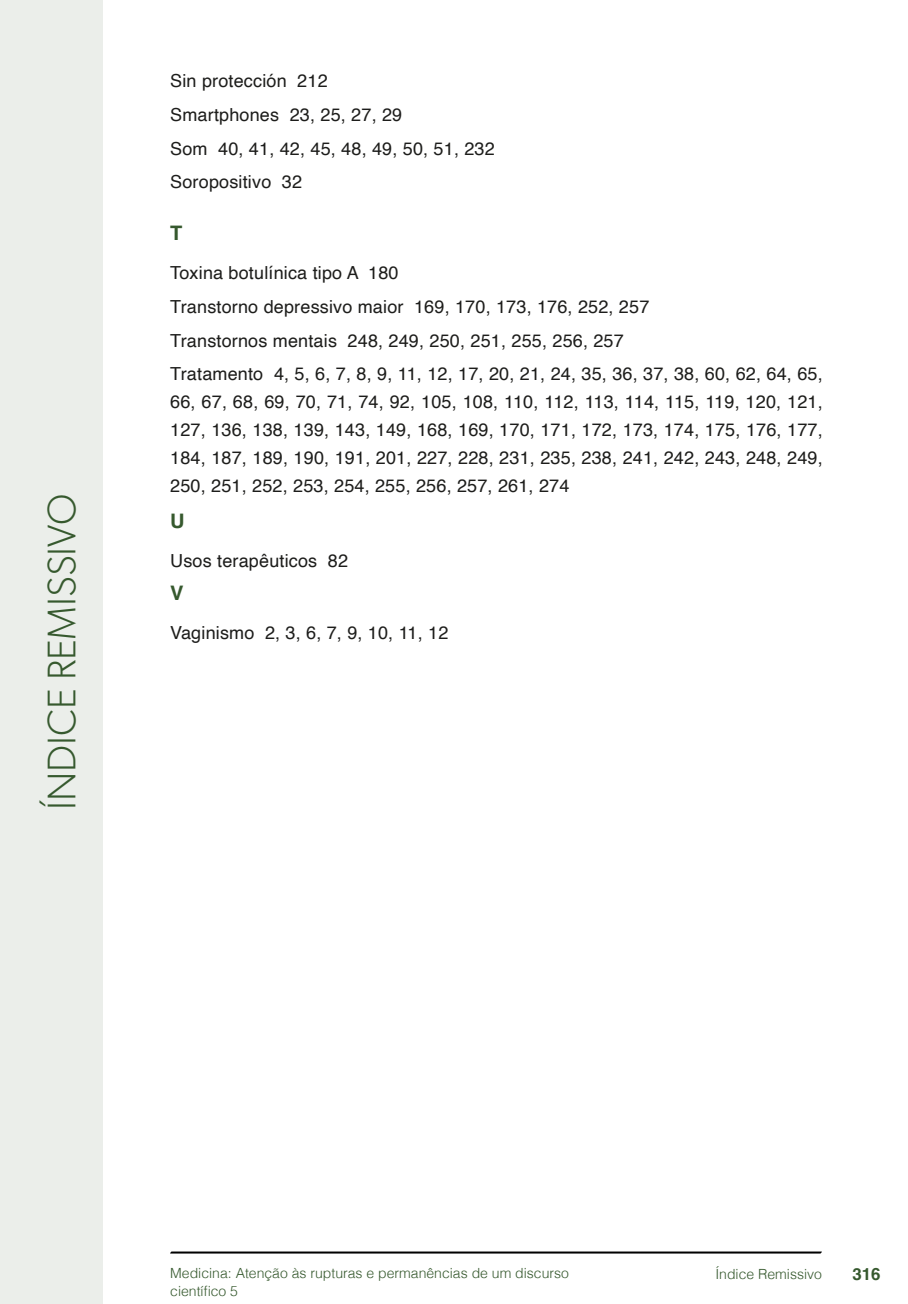
<style>
.page{position:relative;width:908px;height:1304px;background:#fff}
.page>*{position:absolute;margin:0;border:0;box-sizing:border-box;transform-origin:0 0}
.t1{font:300 40px "Gibson";color:#36592e}
.t2{font:700 20px "Helvetica";color:#36592e}
.t3{font:18px/33.6px "Helvetica";letter-spacing:.01em;color:#1d1d1b}
.t4{font:700 16.8px "Helvetica";color:#36592e}
.t5{font:300 14px "Helvetica";color:#36592e}
</style>
<div class="page">
<svg style="left:170px;top:1251px;width:651px;height:3px;background:#515151"></svg>
<div style="left:0;top:0;width:103px;height:1304px;background:#ebeeea"></div>
<h1 class="t1" style="left:37px;top:810px;width:317px;rotate:-90deg">ÍNDICE REMISSIVO</h1>
<p class="t3" style="left:170px;top:65px;width:326px">Sin protección 212<br>Smartphones 23, 25, 27, 29<br>Som 40, 41, 42, 45, 48, 49, 50, 51, 232<br>Soropositivo 32</p>
<p class="t2" style="left:170px;top:221px;width:14px">T</p>
<p class="t3" style="left:170px;top:257px;width:653px">Toxina botulínica tipo A 180<br>Transtorno depressivo maior 169, 170, 173, 176, 252, 257<br>Transtornos mentais 248, 249, 250, 251, 255, 256, 257<br>Tratamento 4, 5, 6, 7, 8, 9, 11, 12, 17, 20, 21, 24, 35, 36, 37, 38, 60, 62, 64, 65,</p>
<p class="t3" style="left:170px;top:389px;width:653px;line-height:28px;text-align:justify">66, 67, 68, 69, 70, 71, 74, 92, 105, 108, 110, 112, 113, 114, 115, 119, 120, 121, 127, 136, 138, 139, 143, 149, 168, 169, 170, 171, 172, 173, 174, 175, 176, 177, 184, 187, 189, 190, 191, 201, 227, 228, 231, 235, 238, 241, 242, 243, 248, 249, 250, 251, 252, 253, 254, 255, 256, 257, 261, 274</p>
<p class="t2" style="left:170px;top:509px;width:16px">U</p>
<p class="t3" style="left:170px;top:545px;width:179px">Usos terapêuticos 82</p>
<p class="t2" style="left:170px;top:581px;width:15px">V</p>
<p class="t3" style="left:170px;top:617px;width:279px">Vaginismo 2, 3, 6, 7, 9, 10, 11, 12</p>
<p class="t5" style="left:715px;top:1262px;width:108px">Índice Remissivo</p>
<p class="t5" style="left:170px;top:1261px;width:400px">Medicina: Atenção às rupturas e permanências de um discurso</p>
<p class="t4" style="left:851px;top:1264px;width:30px">316</p>
<p class="t5" style="left:170px;top:1279px;width:69px">científico 5</p>
</div>
